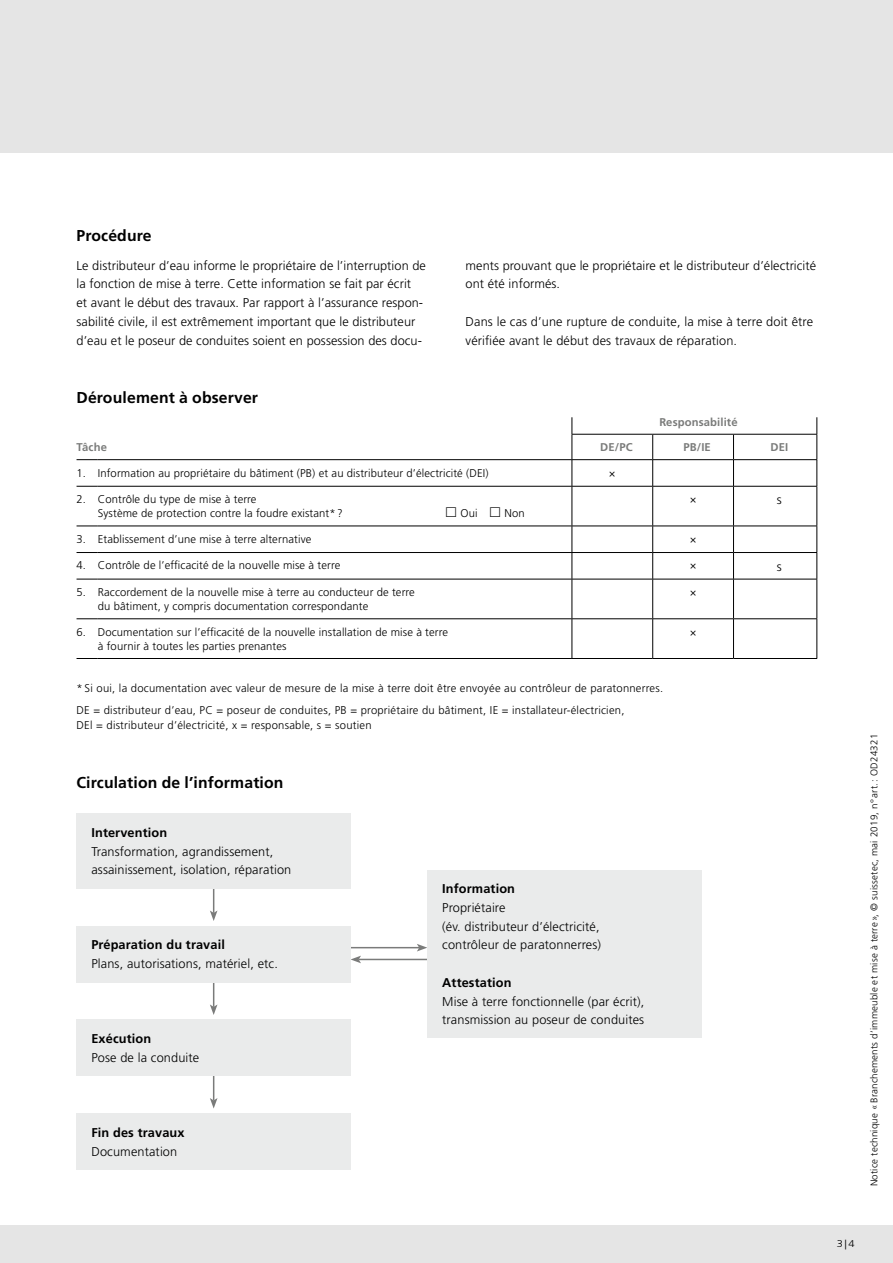
<style>
.page{position:relative;width:893px;height:1263px;background:#e5e5e5}
.page>*{position:absolute;margin:0;border:0;box-sizing:border-box;transform-origin:0 0}
.t1{font:700 15.75px "Frutiger LT Std";letter-spacing:.01em;color:#000}
.t2{font:300 12.75px/18.8px "Frutiger LT Std";letter-spacing:.005em;color:#000}
.t3{font:700 12.75px "Frutiger LT Std";letter-spacing:.01em;color:#000}
.t4{font:300 11.25px/14.2px "Frutiger LT Std";letter-spacing:.01em;color:#000}
.t5{font:700 11.25px "Frutiger LT Std";letter-spacing:.01em;color:#7a7b7a}
.t6{font:300 9.75px "Frutiger LT Std";letter-spacing:.02em;color:#000}
.t7{font:300 9.75px "Frutiger LT Std";letter-spacing:.02em;color:#000;scale:1.14 1}
</style>
<div class="page">
<div style="left:0;top:153px;width:893px;height:1072px;background:#fff"></div>
<svg style="left:210px;top:888px;width:7px;height:33px"></svg>
<svg style="left:210px;top:982px;width:7px;height:33px"></svg>
<svg style="left:210px;top:1076px;width:7px;height:32px"></svg>
<hr style="left:817px;top:486px;width:1px;height:40px;background:#000">
<svg style="left:817px;top:526px;width:1px;height:53px"></svg>
<hr style="left:817px;top:579px;width:1px;height:39px;background:#000">
<hr style="left:817px;top:619px;width:1px;height:39px;background:#000">
<svg style="left:817px;top:417px;width:1px;height:69px"></svg>
<hr style="left:572px;top:434px;width:81px;height:1px;background:#000">
<hr style="left:653px;top:434px;width:80px;height:1px;background:#000">
<hr style="left:733px;top:434px;width:84px;height:1px;background:#000">
<svg style="left:77px;top:486px;width:21px;height:1px"></svg>
<hr style="left:98px;top:486px;width:474px;height:1px;background:#000">
<hr style="left:572px;top:486px;width:81px;height:1px;background:#000">
<hr style="left:653px;top:486px;width:80px;height:1px;background:#000">
<hr style="left:733px;top:486px;width:84px;height:1px;background:#000">
<svg style="left:77px;top:526px;width:21px;height:1px"></svg>
<hr style="left:98px;top:526px;width:474px;height:1px;background:#000">
<hr style="left:572px;top:526px;width:81px;height:1px;background:#000">
<hr style="left:653px;top:526px;width:80px;height:1px;background:#000">
<hr style="left:733px;top:526px;width:84px;height:1px;background:#000">
<svg style="left:77px;top:552px;width:21px;height:1px"></svg>
<hr style="left:98px;top:552px;width:474px;height:1px;background:#000">
<hr style="left:572px;top:552px;width:81px;height:1px;background:#000">
<hr style="left:653px;top:552px;width:80px;height:1px;background:#000">
<hr style="left:733px;top:552px;width:84px;height:1px;background:#000">
<svg style="left:77px;top:579px;width:21px;height:1px"></svg>
<hr style="left:98px;top:579px;width:474px;height:1px;background:#000">
<hr style="left:572px;top:579px;width:81px;height:1px;background:#000">
<hr style="left:653px;top:579px;width:80px;height:1px;background:#000">
<hr style="left:733px;top:579px;width:84px;height:1px;background:#000">
<svg style="left:77px;top:618px;width:21px;height:1px"></svg>
<hr style="left:98px;top:618px;width:474px;height:1px;background:#000">
<hr style="left:572px;top:618px;width:81px;height:1px;background:#000">
<hr style="left:653px;top:618px;width:80px;height:1px;background:#000">
<hr style="left:733px;top:618px;width:84px;height:1px;background:#000">
<svg style="left:77px;top:658px;width:21px;height:1px"></svg>
<hr style="left:98px;top:658px;width:474px;height:1px;background:#000">
<hr style="left:572px;top:658px;width:81px;height:1px;background:#000">
<hr style="left:653px;top:658px;width:80px;height:1px;background:#000">
<hr style="left:733px;top:658px;width:84px;height:1px;background:#000">
<hr style="left:572px;top:486px;width:1px;height:40px;background:#000">
<hr style="left:652px;top:486px;width:1px;height:40px;background:#000">
<hr style="left:733px;top:486px;width:1px;height:40px;background:#000">
<svg style="left:572px;top:526px;width:1px;height:53px"></svg>
<svg style="left:652px;top:526px;width:1px;height:53px"></svg>
<svg style="left:733px;top:526px;width:1px;height:53px"></svg>
<hr style="left:572px;top:579px;width:1px;height:39px;background:#000">
<hr style="left:652px;top:579px;width:1px;height:39px;background:#000">
<hr style="left:733px;top:579px;width:1px;height:39px;background:#000">
<hr style="left:572px;top:619px;width:1px;height:39px;background:#000">
<hr style="left:652px;top:619px;width:1px;height:39px;background:#000">
<hr style="left:733px;top:619px;width:1px;height:39px;background:#000">
<svg style="left:572px;top:417px;width:1px;height:69px"></svg>
<svg style="left:652px;top:434px;width:1px;height:52px"></svg>
<svg style="left:733px;top:434px;width:1px;height:52px"></svg>
<svg style="left:77px;top:459px;width:21px;height:1px"></svg>
<hr style="left:98px;top:459px;width:474px;height:1px;background:#000">
<hr style="left:572px;top:459px;width:81px;height:1px;background:#000">
<hr style="left:653px;top:459px;width:80px;height:1px;background:#000">
<hr style="left:733px;top:459px;width:84px;height:1px;background:#000">
<div style="left:77px;top:813px;width:274px;height:75px;background:#eaebeb"></div>
<div style="left:77px;top:1020px;width:274px;height:56px;background:#eaebeb"></div>
<div style="left:77px;top:1113px;width:274px;height:57px;background:#eaebeb"></div>
<hr style="left:348px;top:947px;width:71px;height:1px;background:#7a7b7a">
<svg style="left:417px;top:944px;width:10px;height:7px"></svg>
<hr style="left:359px;top:959px;width:68px;height:1px;background:#7a7b7a">
<svg style="left:351px;top:956px;width:10px;height:7px"></svg>
<div style="left:427px;top:870px;width:275px;height:168px;background:#eaebeb"></div>
<div style="left:77px;top:926px;width:274px;height:56px;background:#eaebeb"></div>
<p class="t1" style="left:77px;top:227px;width:77px">Procédure</p>
<p class="t2" style="left:77px;top:256px;width:351px">Le distributeur d’eau informe le propriétaire de l’interruption de la fonction de mise à terre. Cette information se fait par écrit<br>et avant le début des travaux. Par rapport à l’assurance respon&shy;sabilité civile, il est extrêmement important que le distributeur d’eau et le poseur de conduites soient en possession des docu-</p>
<p class="t2" style="left:466px;top:256px;width:352px">ments prouvant que le propriétaire et le distributeur d’électricité ont été informés.</p>
<p class="t2" style="left:466px;top:312px;width:349px">Dans le cas d’une rupture de conduite, la mise à terre doit être vérifiée avant le début des travaux de réparation.</p>
<p class="t1" style="left:77px;top:388px;width:183px">Déroulement à observer</p>
<p class="t5" style="left:659px;top:415px;width:80px">Responsabilité</p>
<p class="t5" style="left:77px;top:441px;width:32px">Tâche</p>
<p class="t5" style="left:600px;top:441px;width:34px">DE/PC</p>
<p class="t5" style="left:684px;top:441px;width:29px">PB/IE</p>
<p class="t5" style="left:770px;top:441px;width:19px">DEI</p>
<p class="t4" style="left:77px;top:466px;width:413px">1. Information au propriétaire du bâtiment (PB) et au distributeur d’électricité (DEI)</p>
<p class="t4" style="left:609px;top:466px;width:8px">×</p>
<p class="t4" style="left:98px;top:492px;width:247px;text-indent:-21px">2. Contrôle du type de mise à terre<br>Système de protection contre la foudre existant* ?</p>
<p class="t4" style="left:690px;top:492px;width:8px">×</p>
<p class="t2" style="left:777px;top:491px;width:6px">s</p>
<p class="t4" style="left:461px;top:507px;width:19px">Oui</p>
<p class="t4" style="left:504px;top:507px;width:22px">Non</p>
<p class="t4" style="left:77px;top:532px;width:236px">3. Etablissement d’une mise à terre alternative</p>
<p class="t4" style="left:690px;top:532px;width:8px">×</p>
<p class="t4" style="left:77px;top:559px;width:265px">4. Contrôle de l’efficacité de la nouvelle mise à terre</p>
<p class="t4" style="left:690px;top:559px;width:8px">×</p>
<p class="t2" style="left:777px;top:557px;width:6px">s</p>
<p class="t4" style="left:98px;top:585px;width:319px;text-indent:-21px">5. Raccordement de la nouvelle mise à terre au conducteur de terre du bâtiment, y compris documentation correspondante</p>
<p class="t4" style="left:690px;top:585px;width:8px">×</p>
<p class="t4" style="left:98px;top:625px;width:352px;text-indent:-21px">6. Documentation sur l’efficacité de la nouvelle installation de mise à terre à fournir à toutes les parties prenantes</p>
<p class="t4" style="left:690px;top:625px;width:8px">×</p>
<p class="t4" style="left:77px;top:676px;width:588px;line-height:22.8px">* Si oui, la documentation avec valeur de mesure de la mise à terre doit être envoyée au contrôleur de paratonnerres.<br>DE = distributeur d’eau, PC = poseur de conduites, PB = propriétaire du bâtiment, IE = installateur-électricien,</p>
<p class="t4" style="left:77px;top:718px;width:297px">DEl = distributeur d’électricité, x = responsable, s = soutien</p>
<p class="t1" style="left:77px;top:773px;width:209px">Circulation de l’information</p>
<p class="t3" style="left:91px;top:825px;width:77px">Intervention</p>
<p class="t2" style="left:91px;top:842px;width:201px">Transformation, agrandissement, assainissement, isolation, réparation</p>
<p class="t3" style="left:91px;top:937px;width:135px">Préparation du travail</p>
<p class="t2" style="left:91px;top:954px;width:188px">Plans, autorisations, matériel, etc.</p>
<p class="t3" style="left:91px;top:1031px;width:61px">Exécution</p>
<p class="t2" style="left:91px;top:1048px;width:109px">Pose de la conduite</p>
<p class="t3" style="left:91px;top:1125px;width:95px">Fin des travaux</p>
<p class="t2" style="left:91px;top:1142px;width:87px">Documentation</p>
<p class="t3" style="left:442px;top:881px;width:74px">Information</p>
<p class="t2" style="left:442px;top:898px;width:160px">Propriétaire<br>(év. distributeur d’électricité, contrôleur de paratonnerres)</p>
<p class="t3" style="left:442px;top:975px;width:71px">Attestation</p>
<p class="t2" style="left:442px;top:992px;width:204px">Mise à terre fonctionnelle (par écrit), transmission au poseur de conduites</p>
<p class="t6" style="left:869px;top:1186px;width:454px;rotate:-90deg">Notice technique « Branchements d’immeuble et mise à terre », © suissetec, mai 2019, n° art. : OD24321</p>
<p class="t7" style="left:837px;top:1238px;width:17px">3|4</p>
</div>
